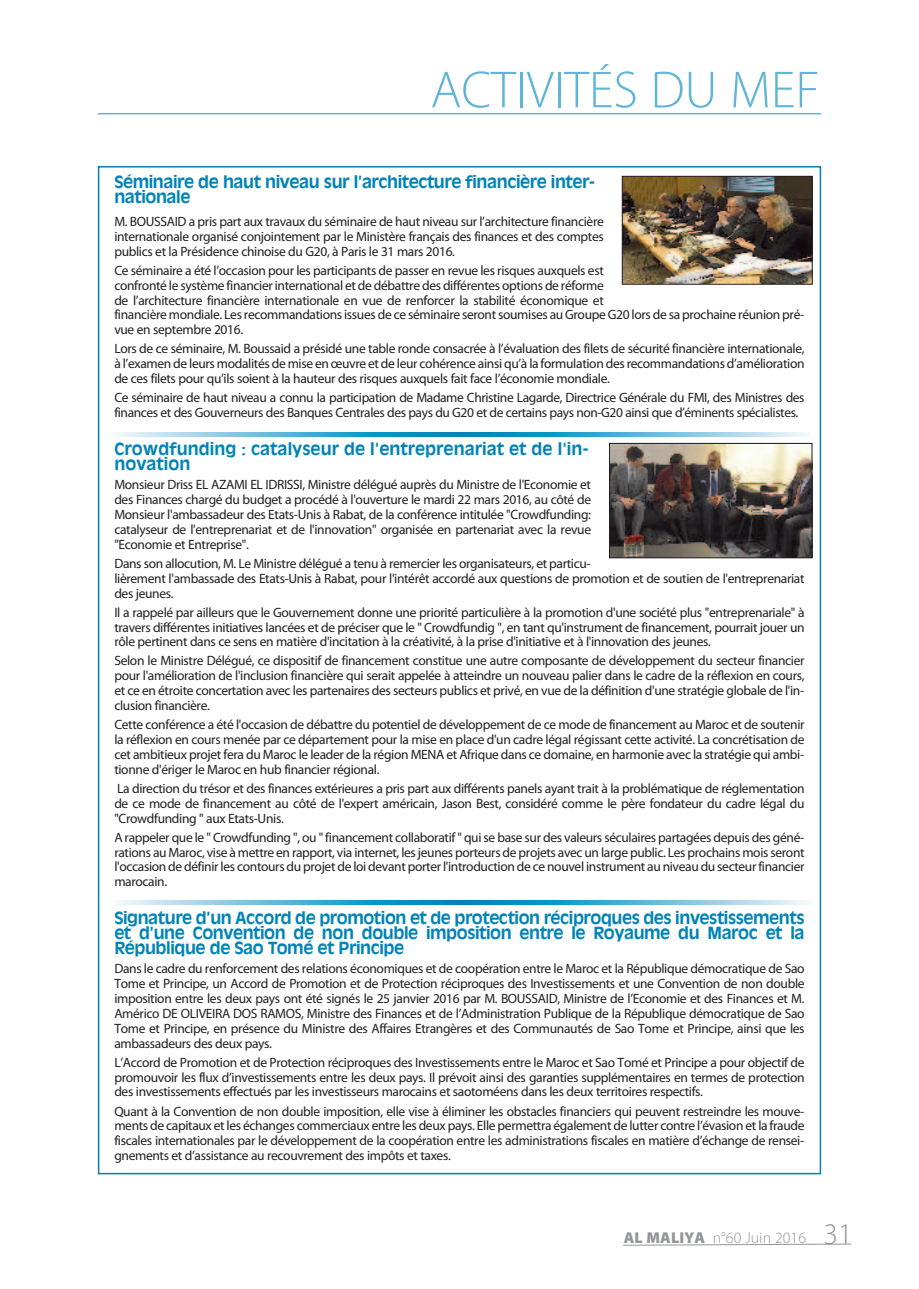
<style>
.page{position:relative;width:919px;height:1289px;background:#fff}
.page>*{position:absolute;margin:0;border:0;box-sizing:border-box;transform-origin:0 0}
.t1{font:300 52.5px "Myriad Pro";color:#5eb5d7}
.t2{font:700 16.5px/14.9px "Antique Olive";letter-spacing:-.03em;color:#0083b6}
.t3{font:700 16.5px/14.9px "Antique Olive";color:#0083b6}
.t4{font:300 15.75px "Myriad Pro";letter-spacing:.005em;color:#939598}
.t5{font:13.5px/14.9px "Myriad Pro";letter-spacing:-.025em;color:#231f20;text-align:justify}
.s1{font-weight:900}
.s2{font-size:30px}
</style>
<div class="page">
<svg style="left:114px;top:432px;width:693px;height:4px;background:#5db7d7"></svg>
<img style="left:624px;top:178px;width:186px;height:105px">
<div style="left:622px;top:176px;width:190px;height:109px;border:1px solid #231f20"></div>
<img style="left:611px;top:445px;width:199px;height:111px">
<div style="left:609px;top:443px;width:203px;height:115px;border:1px solid #231f20"></div>
<svg style="left:116px;top:900px;width:693px;height:4px;background:#5db7d7"></svg>
<svg style="left:623px;top:1243px;width:229px;height:2px"></svg>
<hr style="left:98px;top:113px;width:723px;height:1px;background:#5eb5d7">
<p class="t1" style="left:430px;top:70px;width:390px">ACTIVITÉS DU MEF</p>
<p class="t2" style="left:114px;top:175px;width:482px">Séminaire de haut niveau sur l’architecture financière inter&shy;nationale</p>
<p class="t5" style="left:114px;top:215px;width:491px">M. BOUSSAID a pris part aux travaux du séminaire de haut niveau sur l’architecture financière internationale organisé conjointement par le Ministère français des finances et des comptes publics et la Présidence chinoise du G20, à Paris le 31 mars 2016.</p>
<p class="t5" style="left:114px;top:264px;width:691px;text-align:left">Ce séminaire a été l’occasion pour les participants de passer en revue les risques auxquels est<br>confronté le système financier international et de débattre des différentes options de réforme<br>de l’architecture financière internationale en vue de renforcer la stabilité économique et<br>financière mondiale. Les recommandations issues de ce séminaire seront soumises au Groupe G20 lors de sa prochaine réunion pré&shy;vue en septembre 2016.</p>
<p class="t5" style="left:114px;top:342px;width:691px">Lors de ce séminaire, M. Boussaid a présidé une table ronde consacrée à l’évaluation des filets de sécurité financière internationale, à l’examen de leurs modalités de mise en œuvre et de leur cohérence ainsi qu’à la formulation des recommandations d’amélioration de ces filets pour qu’ils soient à la hauteur des risques auxquels fait face l’économie mondiale.</p>
<p class="t5" style="left:114px;top:391px;width:691px">Ce séminaire de haut niveau a connu la participation de Madame Christine Lagarde, Directrice Générale du FMI, des Ministres des finances et des Gouverneurs des Banques Centrales des pays du G20 et de certains pays non-G20 ainsi que d’éminents spécialistes.</p>
<p class="t3" style="left:114px;top:442px;width:476px">Crowdfunding : catalyseur de l'entreprenariat et de l'in&shy;novation</p>
<p class="t5" style="left:114px;top:478px;width:478px">Monsieur Driss EL AZAMI EL IDRISSI, Ministre délégué auprès du Ministre de l'Economie et des Finances chargé du budget a procédé à l'ouverture le mardi 22 mars 2016, au côté de Monsieur l'ambassadeur des Etats-Unis à Rabat, de la conférence intitulée "Crowdfunding: catalyseur de l'entreprenariat et de l'innovation" organisée en partenariat avec la revue "Economie et Entreprise".</p>
<p class="t5" style="left:114px;top:557px;width:691px;text-align:left">Dans son allocution, M. Le Ministre délégué a tenu à remercier les organisateurs, et particu-<br>lièrement l'ambassade des Etats-Unis à Rabat, pour l'intérêt accordé aux questions de promotion et de soutien de l'entreprenariat des jeunes.</p>
<p class="t5" style="left:114px;top:605px;width:691px">Il a rappelé par ailleurs que le Gouvernement donne une priorité particulière à la promotion d'une société plus "entreprenariale" à travers différentes initiatives lancées et de préciser que le " Crowdfundig ", en tant qu'instrument de financement, pourrait jouer un rôle pertinent dans ce sens en matière d'incitation à la créativité, à la prise d'initiative et à l'innovation des jeunes.</p>
<p class="t5" style="left:114px;top:654px;width:691px">Selon le Ministre Délégué, ce dispositif de financement constitue une autre composante de développement du secteur financier pour l'amélioration de l'inclusion financière qui serait appelée à atteindre un nouveau palier dans le cadre de la réflexion en cours, et ce en étroite concertation avec les partenaires des secteurs publics et privé, en vue de la définition d'une stratégie globale de l'in&shy;clusion financière.</p>
<p class="t5" style="left:114px;top:718px;width:691px">Cette conférence a été l'occasion de débattre du potentiel de développement de ce mode de financement au Maroc et de soutenir la réflexion en cours menée par ce département pour la mise en place d'un cadre légal régissant cette activité. La concrétisation de cet ambitieux projet fera du Maroc le leader de la région MENA et Afrique dans ce domaine, en harmonie avec la stratégie qui ambi&shy;tionne d'ériger le Maroc en hub financier régional.</p>
<p class="t5" style="left:114px;top:782px;width:691px">La direction du trésor et des finances extérieures a pris part aux différents panels ayant trait à la problématique de réglementation de ce mode de financement au côté de l'expert américain, Jason Best, considéré comme le père fondateur du cadre légal du "Crowdfunding " aux Etats-Unis.</p>
<p class="t5" style="left:114px;top:830px;width:691px">A rappeler que le " Crowdfunding ", ou " financement collaboratif " qui se base sur des valeurs séculaires partagées depuis des géné&shy;rations au Maroc, vise à mettre en rapport, via internet, les jeunes porteurs de projets avec un large public. Les prochains mois seront l'occasion de définir les contours du projet de loi devant porter l'introduction de ce nouvel instrument au niveau du secteur financier marocain.</p>
<p class="t2" style="left:114px;top:911px;width:691px;text-align:justify">Signature d’un Accord de promotion et de protection réciproques des investissements et d’une Convention de non double imposition entre le Royaume du Maroc et la République de Sao Tomé et Principe</p>
<p class="t5" style="left:114px;top:962px;width:691px">Dans le cadre du renforcement des relations économiques et de coopération entre le Maroc et la République démocratique de Sao Tome et Principe, un Accord de Promotion et de Protection réciproques des Investissements et une Convention de non double imposition entre les deux pays ont été signés le 25 janvier 2016 par M. BOUSSAID, Ministre de l’Economie et des Finances et M.<br>Américo DE OLIVEIRA DOS RAMOS, Ministre des Finances et de l’Administration Publique de la République démocratique de Sao Tome et Principe, en présence du Ministre des Affaires Etrangères et des Communautés de Sao Tome et Principe, ainsi que les ambassadeurs des deux pays.</p>
<p class="t5" style="left:114px;top:1055px;width:691px">L’Accord de Promotion et de Protection réciproques des Investissements entre le Maroc et Sao Tomé et Principe a pour objectif de promouvoir les flux d’investissements entre les deux pays. Il prévoit ainsi des garanties supplémentaires en termes de protection des investissements effectués par les investisseurs marocains et saotoméens dans les deux territoires respectifs.</p>
<p class="t5" style="left:114px;top:1104px;width:691px">Quant à la Convention de non double imposition, elle vise à éliminer les obstacles financiers qui peuvent restreindre les mouve&shy;ments de capitaux et les échanges commerciaux entre les deux pays. Elle permettra également de lutter contre l’évasion et la fraude fiscales internationales par le développement de la coopération entre les administrations fiscales en matière d’échange de rensei&shy;gnements et d’assistance au recouvrement des impôts et taxes.</p>
<p class="t4" style="left:624px;top:1231px;width:230px"><span class="s1">AL MALIYA</span> n°60 Juin 2016 <span class="s2">31</span></p>
</div>
